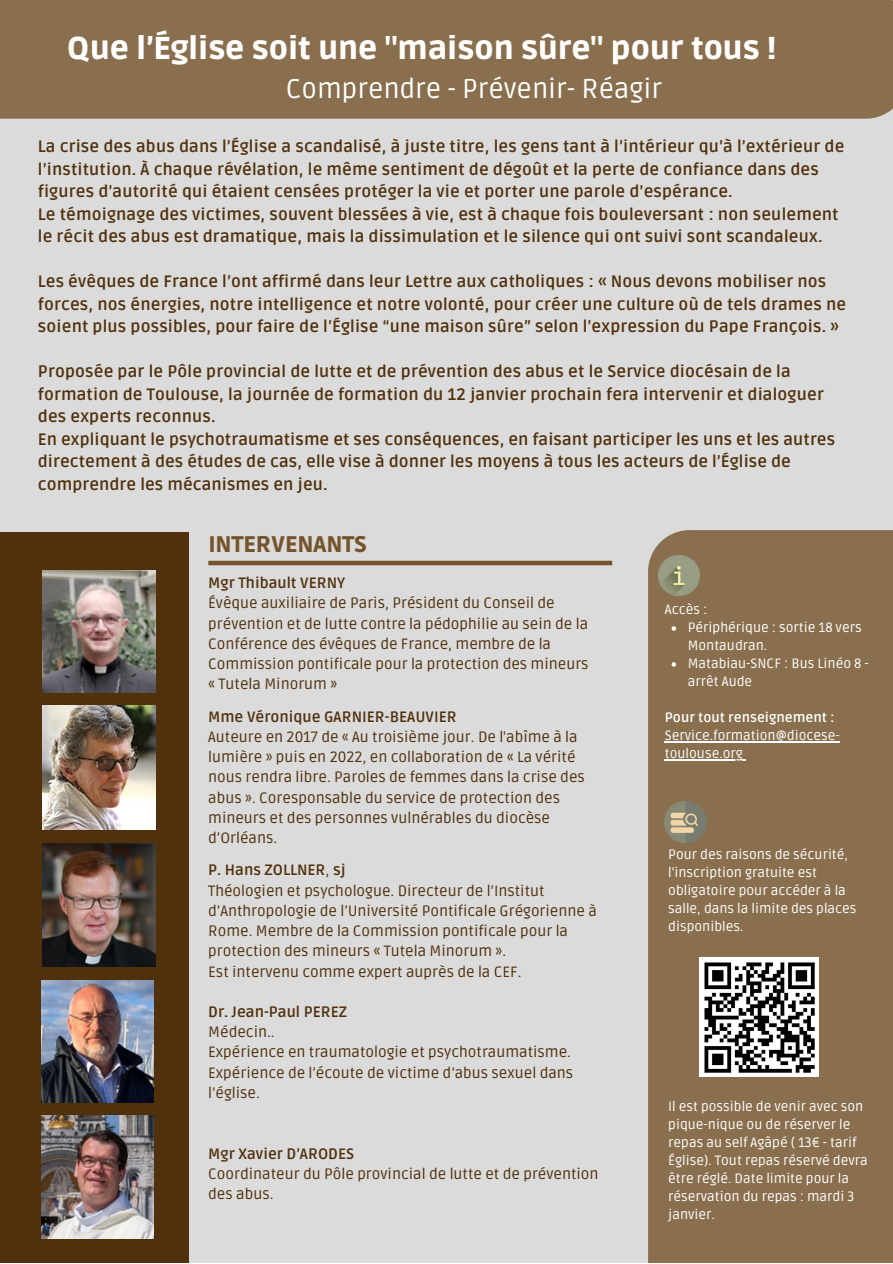
<style>
.page{position:relative;width:893px;height:1264px;background:#fff}
.page>*{position:absolute;margin:0;border:0;box-sizing:border-box;transform-origin:0 0}
.t1{font:900 31.5px "Ruda";color:#fff}
.t2{font:27px "Ruda";color:#fff}
.t3{font:900 22.5px "Ruda";color:#75542c}
.t4{font:700 16.5px/22.5px "Ruda";letter-spacing:.01em;color:#51300c}
.t5{font:15px/20.2px "Ruda";color:#51300c}
.t6{font:700 15px "Ruda";color:#51300c}
.t7{font:13.5px/18px "Ruda";color:#fff}
.t8{font:700 13.5px "Ruda";color:#fff}
.s1{font-weight:700}
</style>
<div class="page">
<div style="left:0;top:0;width:892px;height:1262px;background:#dadbda"></div>
<div style="left:0;top:0;width:892px;height:119px;background:#896f4e"></div>
<div style="left:0;top:531px;width:189px;height:731px;background:#51300c"></div>
<img style="left:43px;top:570px;width:112px;height:122px">
<img style="left:43px;top:705px;width:112px;height:124px">
<img style="left:43px;top:843px;width:112px;height:123px">
<img style="left:41px;top:980px;width:113px;height:122px">
<img style="left:41px;top:1115px;width:113px;height:123px">
<div style="left:208px;top:560px;width:404px;height:5px;background:#75542c"></div>
<div style="left:648px;top:530px;width:244px;height:732px;background:#896f4e"></div>
<img style="left:658px;top:555px;width:41px;height:40px">
<img style="left:664px;top:801px;width:42px;height:42px">
<svg style="left:671px;top:626px;width:5px;height:4px"></svg>
<svg style="left:671px;top:662px;width:5px;height:4px"></svg>
<hr style="left:664px;top:741px;width:175px;height:1px;background:#fff">
<hr style="left:664px;top:759px;width:78px;height:1px;background:#fff">
<img style="left:699px;top:957px;width:119px;height:119px">
<h1 class="t1" style="left:67px;top:30px;width:710px">Que l’Église soit une "maison sûre" pour tous !</h1>
<h2 class="t2" style="left:286px;top:73px;width:378px">Comprendre - Prévenir- Réagir</h2>
<p class="t4" style="left:38px;top:136px;width:807px">La crise des abus dans l’Église a scandalisé, à juste titre, les gens tant à l’intérieur qu’à l’extérieur de l’institution. À chaque révélation, le même sentiment de dégoût et la perte de confiance dans des figures d’autorité qui étaient censées protéger la vie et porter une parole d’espérance.<br>Le témoignage des victimes, souvent blessées à vie, est à chaque fois bouleversant : non seulement le récit des abus est dramatique, mais la dissimulation et le silence qui ont suivi sont scandaleux.</p>
<p class="t4" style="left:38px;top:271px;width:809px">Les évêques de France l’ont affirmé dans leur Lettre aux catholiques : « Nous devons mobiliser nos forces, nos énergies, notre intelligence et notre volonté, pour créer une culture où de tels drames ne soient plus possibles, pour faire de l’Église “une maison sûre” selon l’expression du Pape François. »</p>
<p class="t4" style="left:38px;top:361px;width:798px">Proposée par le Pôle provincial de lutte et de prévention des abus et le Service diocésain de la formation de Toulouse, la journée de formation du 12 janvier prochain fera intervenir et dialoguer des experts reconnus.<br>En expliquant le psychotraumatisme et ses conséquences, en faisant participer les uns et les autres directement à des études de cas, elle vise à donner les moyens à tous les acteurs de l’Église de comprendre les mécanismes en jeu.</p>
<h3 class="t3" style="left:208px;top:531px;width:160px">INTERVENANTS</h3>
<p class="t6" style="left:208px;top:574px;width:139px">Mgr Thibault VERNY</p>
<p class="t5" style="left:208px;top:593px;width:382px">Évêque auxiliaire de Paris, Président du Conseil de prévention et de lutte contre la pédophilie au sein de la Conférence des évêques de France, membre de la Commission pontificale pour la protection des mineurs « Tutela Minorum »</p>
<p class="t6" style="left:208px;top:707px;width:250px">Mme Véronique GARNIER-BEAUVIER</p>
<p class="t5" style="left:208px;top:727px;width:378px">Auteure en 2017 de « Au troisième jour. De l'abîme à la lumière » puis en 2022, en collaboration de « La vérité nous rendra libre. Paroles de femmes dans la crise des abus ». Coresponsable du service de protection des mineurs et des personnes vulnérables du diocèse d’Orléans.</p>
<p class="t5" style="left:208px;top:860px;width:390px"><span class="s1">P. Hans ZOLLNER</span>, <span class="s1">sj<br></span>Théologien et psychologue. Directeur de l’Institut d’Anthropologie de l’Université Pontificale Grégorienne à Rome. Membre de la Commission pontificale pour la protection des mineurs « Tutela Minorum ».<br>Est intervenu comme expert auprès de la CEF.</p>
<p class="t6" style="left:208px;top:1003px;width:140px">Dr. Jean-Paul PEREZ</p>
<p class="t5" style="left:208px;top:1022px;width:366px">Médecin..<br>Expérience en traumatologie et psychotraumatisme.<br>Expérience de l’écoute de victime d’abus sexuel dans l’église.</p>
<p class="t6" style="left:208px;top:1144px;width:147px">Mgr Xavier D’ARODES</p>
<p class="t5" style="left:208px;top:1164px;width:392px">Coordinateur du Pôle provincial de lutte et de prévention des abus.</p>
<p class="t7" style="left:664px;top:600px;width:44px">Accès :</p>
<p class="t7" style="left:687px;top:618px;width:182px">Périphérique : sortie 18 vers<br>Montaudran.<br>Matabiau-SNCF : Bus Linéo 8 - arrêt Aude</p>
<p class="t8" style="left:664px;top:709px;width:171px">Pour tout renseignement :</p>
<p class="t7" style="left:664px;top:726px;width:176px">Service.formation@diocese&shy;toulouse.org</p>
<p class="t7" style="left:668px;top:845px;width:190px">Pour des raisons de sécurité, l'inscription gratuite est obligatoire pour accéder à la salle, dans la limite des places disponibles.</p>
<p class="t7" style="left:668px;top:1097px;width:201px">Il est possible de venir avec son pique-nique ou de réserver le repas au self Agâpé ( 13€ - tarif<br>Église). Tout repas réservé devra être réglé. Date limite pour la réservation du repas : mardi 3 janvier.</p>
</div>
